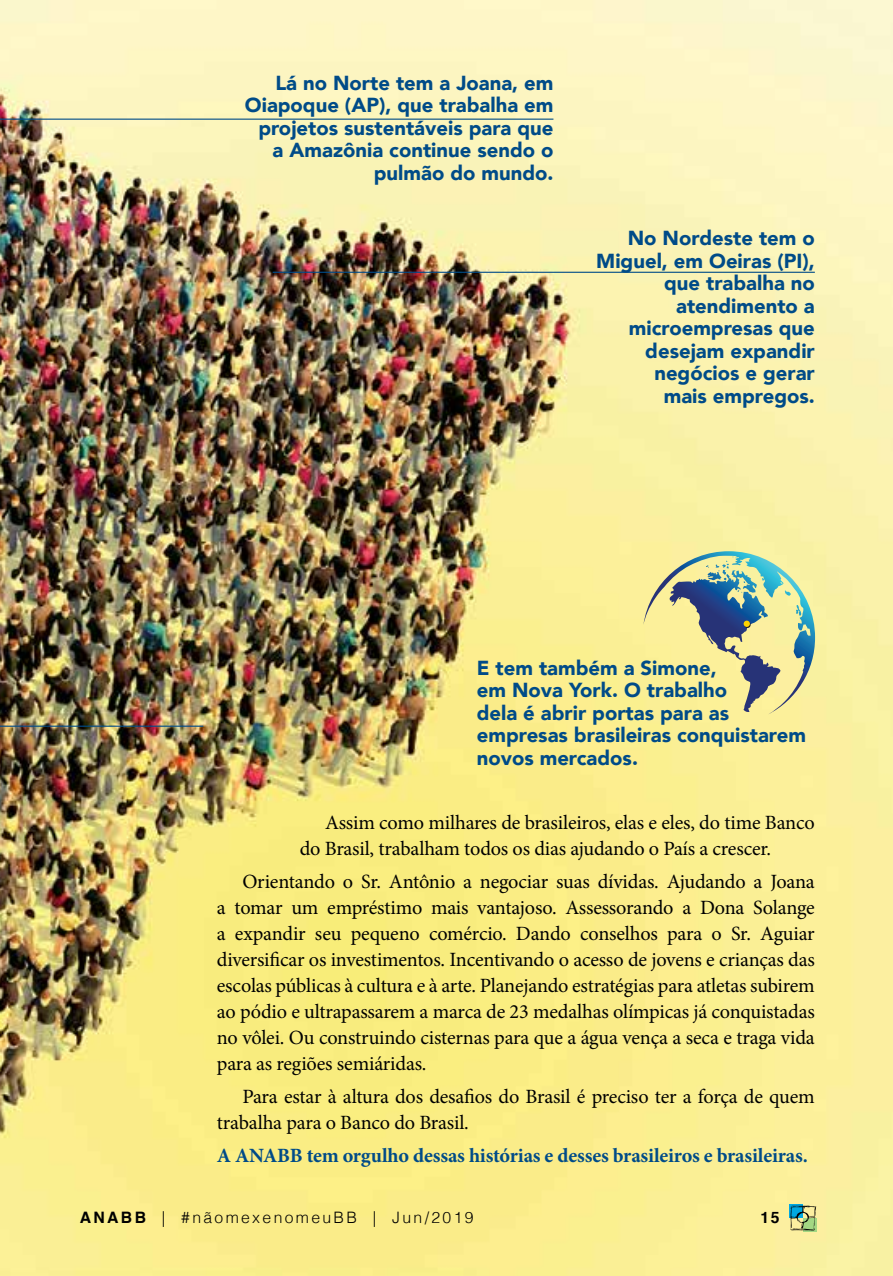
<style>
.page{position:relative;width:893px;height:1276px;background:#fff}
.page>*{position:absolute;margin:0;border:0;box-sizing:border-box;transform-origin:0 0}
.t1{font:20.25px/25.9px "Minion Pro";letter-spacing:-.01em;color:#000}
.t2{font:900 20.25px/22.5px "Avenir";color:#004b88;text-align:right}
.t3{font:700 20.25px "Minion Pro";letter-spacing:-.01em;color:#004b88}
.t4{font:300 15.75px "Helvetica";letter-spacing:.15em;color:#000}
.t5{font:700 15.75px "Helvetica";color:#000}
.s1{font-weight:700}
</style>
<div class="page">
<img style="left:0;top:0;width:893px;height:1276px">
<hr style="left:0;top:119px;width:553px;height:1px;background:#004b88">
<hr style="left:0;top:725px;width:203px;height:2px;background:#004b88">
<hr style="left:273px;top:272px;width:542px;height:1px;background:#004b88">
<svg style="left:643px;top:551px;width:172px;height:163px;background:#c2c99b"></svg>
<div style="left:744px;top:620px;width:6px;height:7px;background:#fed400;border-radius:50%"></div>
<svg style="left:803px;top:1230px;width:13px;height:1px"></svg>
<div style="left:789px;top:1204px;width:14px;height:13px;background:#00a8e1"></div>
<svg style="left:790px;top:1205px;width:26px;height:25px"></svg>
<p class="t2" style="left:245px;top:71px;width:310px">Lá no Norte tem a Joana, em<br>Oiapoque (AP), que trabalha em projetos sustentáveis para que a Amazônia continue sendo o pulmão do mundo.</p>
<p class="t2" style="left:596px;top:226px;width:220px">No Nordeste tem o<br>Miguel, em Oeiras (PI), que trabalha no atendimento a microempresas que desejam expandir negócios e gerar<br>mais empregos.</p>
<p class="t2" style="left:477px;top:656px;width:331px;text-align:left">E tem também a Simone,<br>em Nova York. O trabalho<br>dela é abrir portas para as empresas brasileiras conquistarem novos mercados.</p>
<p class="t1" style="left:300px;top:809px;width:516px;text-indent:26px">Assim como milhares de brasileiros, elas e eles, do time Banco do Brasil, trabalham todos os dias ajudando o País a crescer.</p>
<p class="t1" style="left:217px;top:869px;width:599px;text-align:justify;text-indent:26px">Orientando o Sr. Antônio a negociar suas dívidas. Ajudando a Joana a tomar um empréstimo mais vantajoso. Assessorando a Dona Solange a expandir seu pequeno comércio. Dando conselhos para o Sr. Aguiar diversificar os investimentos. Incentivando o acesso de jovens e crianças das escolas públicas à cultura e à arte. Planejando estratégias para atletas subirem ao pódio e ultrapassarem a marca de 23 medalhas olímpicas já conquistadas no vôlei. Ou construindo cisternas para que a água vença a seca e traga vida para as regiões semiáridas.</p>
<p class="t1" style="left:217px;top:1083px;width:599px;text-indent:26px">Para estar à altura dos desafios do Brasil é preciso ter a força de quem trabalha para o Banco do Brasil.</p>
<p class="t3" style="left:217px;top:1141px;width:593px">A ANABB tem orgulho dessas histórias e desses brasileiros e brasileiras.</p>
<p class="t4" style="left:80px;top:1204px;width:395px"><span class="s1">ANABB</span> | #nãomexenomeuBB | Jun/2019</p>
<p class="t5" style="left:760px;top:1205px;width:21px">15</p>
</div>
